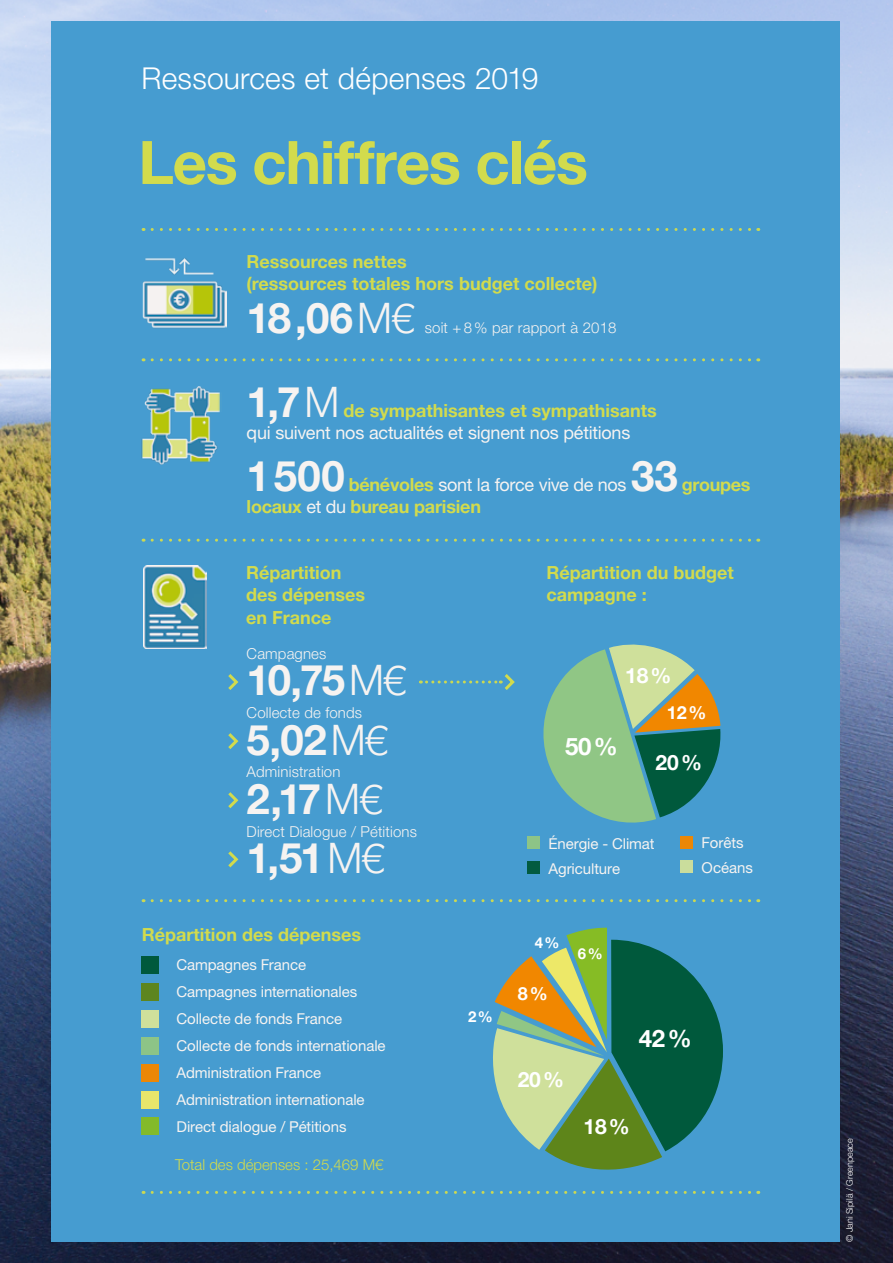
<style>
.page{position:relative;width:893px;height:1263px;background:#fff}
.page>*{position:absolute;margin:0;border:0;box-sizing:border-box;transform-origin:0 0}
.t1{font:700 60px "Helvetica Neue LT Pro";letter-spacing:-.02em;color:#d2db4d}
.t2{font:700 42px "Helvetica Neue LT Pro";letter-spacing:-.01em;color:#f6f3f1}
.t3{font:300 30px "Helvetica Neue LT Pro";letter-spacing:.005em;color:#fff}
.t4{font:700 24px "Helvetica Neue LT Pro";color:#fff}
.t5{font:700 21px "Helvetica Neue LT Pro";letter-spacing:-.01em;color:#fff}
.t6{font:700 18px/22.5px "Helvetica Neue LT Pro";color:#d2db4d}
.t7{font:18px "Helvetica Neue LT Std";letter-spacing:-.015em;color:#f6f3f1}
.t8{font:700 18px "Helvetica Neue LT Pro";color:#fff}
.t9{font:15px/27px "Helvetica Neue LT Std";letter-spacing:-.005em;color:#f6f3f1}
.t10{font:300 15px "Helvetica Neue LT Pro";letter-spacing:.01em;color:#f6f3f1}
.t11{font:300 15px "Helvetica Neue LT Pro";color:#d2db4d}
.t12{font:700 15px "Helvetica Neue LT Pro";color:#fff}
.t13{font:300 9px "Helvetica Neue LT Pro";color:#fff}
.s1{font-weight:300}
.s2{font-family:"Helvetica Neue LT Pro";font-weight:700;color:#d2db4d}
.s3{font-family:"Helvetica Neue LT Std";font-weight:400;color:#f6f3f1}
</style>
<div class="page">
<img style="left:0;top:0;width:893px;height:1263px">
<div style="left:51px;top:21px;width:788px;height:1221px;background:#469cd0"></div>
<svg style="left:152px;top:539px;width:607px;height:3px"></svg>
<img style="left:141px;top:387px;width:79px;height:78px">
<img style="left:143px;top:258px;width:83px;height:71px">
<svg style="left:152px;top:358px;width:607px;height:3px"></svg>
<svg style="left:152px;top:228px;width:607px;height:3px"></svg>
<svg style="left:152px;top:899px;width:607px;height:3px"></svg>
<svg style="left:152px;top:1191px;width:607px;height:3px"></svg>
<div style="left:142px;top:957px;width:17px;height:17px;background:#00593c"></div>
<div style="left:142px;top:984px;width:17px;height:17px;background:#5e851a"></div>
<div style="left:142px;top:1010px;width:17px;height:17px;background:#cfe09b"></div>
<div style="left:142px;top:1037px;width:17px;height:17px;background:#90c685"></div>
<div style="left:142px;top:1064px;width:17px;height:17px;background:#f18700"></div>
<div style="left:142px;top:1091px;width:17px;height:17px;background:#ede868"></div>
<div style="left:142px;top:1118px;width:17px;height:17px;background:#86bc25"></div>
<svg style="left:228px;top:674px;width:11px;height:16px"></svg>
<svg style="left:228px;top:792px;width:11px;height:17px"></svg>
<svg style="left:228px;top:733px;width:11px;height:16px"></svg>
<svg style="left:228px;top:851px;width:11px;height:17px"></svg>
<svg style="left:420px;top:674px;width:95px;height:16px"></svg>
<div style="left:527px;top:836px;width:13px;height:13px;background:#90c685"></div>
<div style="left:527px;top:861px;width:13px;height:13px;background:#00593c"></div>
<div style="left:680px;top:836px;width:13px;height:13px;background:#f18700"></div>
<div style="left:680px;top:860px;width:13px;height:13px;background:#cfe09b"></div>
<img style="left:143px;top:566px;width:64px;height:82px">
<svg style="left:543px;top:644px;width:178px;height:179px"></svg>
<svg style="left:493px;top:927px;width:230px;height:243px"></svg>
<h3 class="t3" style="left:142px;top:60px;width:398px">Ressources et dépenses 2019</h3>
<h1 class="t1" style="left:138px;top:126px;width:451px">Les chiffres clés</h1>
<p class="t6" style="left:247px;top:250px;width:352px">Ressources nettes<br>(ressources totales hors budget collecte)</p>
<h2 class="t2" style="left:247px;top:292px;width:169px">18,06<span class="s1">M€</span></h2>
<p class="t10" style="left:425px;top:318px;width:193px">soit +8% par rapport à 2018</p>
<h2 class="t2" style="left:247px;top:376px;width:94px">1,7<span class="s1">M</span></h2>
<p class="t6" style="left:344px;top:399px;width:315px">de sympathisantes et sympathisants</p>
<p class="t7" style="left:247px;top:422px;width:385px">qui suivent nos actualités et signent nos pétitions</p>
<h2 class="t2" style="left:247px;top:450px;width:100px">1500</h2>
<h2 class="t2" style="left:631px;top:450px;width:48px">33</h2>
<p class="t7" style="left:349px;top:473px;width:279px"><span class="s2">bénévoles</span> sont la force vive de nos</p>
<p class="t6" style="left:682px;top:473px;width:70px">groupes</p>
<p class="t6" style="left:247px;top:495px;width:236px">locaux <span class="s3">et du</span> bureau parisien</p>
<p class="t6" style="left:246px;top:560px;width:120px">Répartition des dépenses en France</p>
<p class="t6" style="left:546px;top:560px;width:189px">Répartition du budget campagne :</p>
<p class="t10" style="left:247px;top:644px;width:81px">Campagnes</p>
<h2 class="t2" style="left:247px;top:654px;width:161px">10,75<span class="s1">M€</span></h2>
<p class="t10" style="left:247px;top:703px;width:117px">Collecte de fonds</p>
<h2 class="t2" style="left:247px;top:714px;width:143px">5,02<span class="s1">M€</span></h2>
<p class="t10" style="left:247px;top:763px;width:95px">Administration</p>
<h2 class="t2" style="left:247px;top:773px;width:137px">2,17<span class="s1">M€</span></h2>
<p class="t10" style="left:247px;top:822px;width:172px">Direct Dialogue / Pétitions</p>
<h2 class="t2" style="left:247px;top:832px;width:140px">1,51<span class="s1">M€</span></h2>
<p class="t9" style="left:549px;top:831px;width:108px;line-height:25px">Énergie - Climat<br>Agriculture</p>
<p class="t9" style="left:702px;top:830px;width:53px;line-height:25px">Forêts<br>Océans</p>
<h3 class="t5" style="left:625px;top:663px;width:48px">18%</h3>
<p class="t8" style="left:667px;top:701px;width:41px">12%</p>
<h3 class="t4" style="left:565px;top:731px;width:54px">50%</h3>
<h3 class="t5" style="left:656px;top:750px;width:48px">20%</h3>
<p class="t6" style="left:142px;top:922px;width:221px">Répartition des dépenses</p>
<p class="t9" style="left:176px;top:951px;width:211px">Campagnes France<br>Campagnes internationales<br>Collecte de fonds France<br>Collecte de fonds internationale<br>Administration France<br>Administration internationale<br>Direct dialogue / Pétitions</p>
<p class="t11" style="left:175px;top:1155px;width:210px">Total des dépenses : 25,469 M€</p>
<p class="t12" style="left:468px;top:1007px;width:26px">2%</p>
<p class="t12" style="left:535px;top:933px;width:26px">4%</p>
<p class="t8" style="left:518px;top:982px;width:31px">8%</p>
<h3 class="t5" style="left:518px;top:1067px;width:48px">20%</h3>
<p class="t12" style="left:578px;top:944px;width:26px">6%</p>
<h3 class="t4" style="left:639px;top:1024px;width:54px">42%</h3>
<h3 class="t5" style="left:583px;top:1113px;width:48px">18%</h3>
<p class="t13" style="left:844px;top:1242px;width:105px;rotate:-90deg">© Jani Sipilä / Greenpeace</p>
</div>
